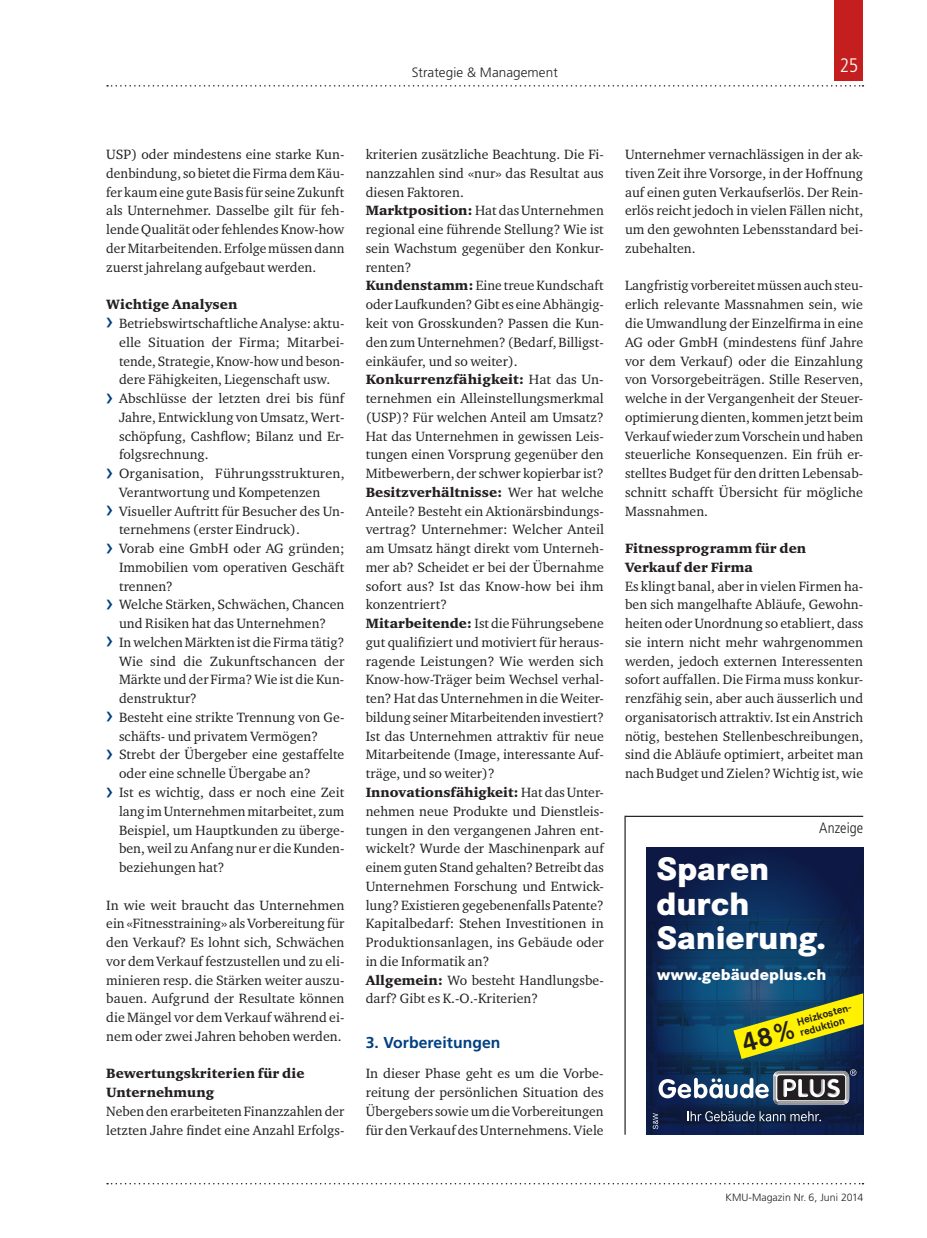
<style>
.page{position:relative;width:927px;height:1238px;background:#fff}
.page>*{position:absolute;margin:0;border:0;box-sizing:border-box;transform-origin:0 0}
.t1{font:800 31.8px/34.5px "Corporate SBQ";letter-spacing:-.005em;color:#fff}
.t2{font:300 condensed 19.5px "Frutiger LT Std";color:#fff}
.t3{font:700 15.75px "Frutiger LT Std";letter-spacing:.005em;color:#014081}
.t4{font:800 15.45px "Corporate SBQ";letter-spacing:.005em;color:#fff}
.t5{font:300 condensed 15px "Frutiger LT Std";letter-spacing:.005em;color:#231f20}
.t6{font:13.8px/18.8px "Charter ITC";letter-spacing:.005em;color:#231f20;text-align:justify}
.t7{font:13.8px/18.8px "Charter ITC Blac";letter-spacing:.005em;color:#231f20}
.t8{font:300 13.5px "Frutiger LT Std";letter-spacing:.005em;color:#231f20}
.t9{font:300 10.5px "Frutiger LT Std";letter-spacing:.005em;color:#231f20}
.t10{font:700 10.35px/11.1px "Corporate SBQ";color:#231f20}
.s1{font-family:"Frutiger LT Std";font-size:24px;color:#014081}
.s2{font-family:"Charter ITC Blac"}
.s3{font-family:"Charter ITC"}
</style>
<div class="page">
<svg style="left:107px;top:85px;width:756px;height:2px"></svg>
<svg style="left:107px;top:1183px;width:756px;height:1px"></svg>
<div style="left:835px;top:0;width:28px;height:81px;background:#c41e1f"></div>
<hr style="left:625px;top:815px;width:238px;height:2px;background:#231f20">
<hr style="left:624px;top:815px;width:2px;height:319px;background:#231f20">
<img style="left:646px;top:847px;width:217px;height:287px">
<svg style="left:653px;top:1113px;width:5px;height:16px"></svg>
<img style="left:776px;top:1103px;width:67px;height:1px">
<img style="left:773px;top:1071px;width:76px;height:32px">
<svg style="left:659px;top:1077px;width:110px;height:21px"></svg>
<svg style="left:687px;top:1111px;width:134px;height:10px"></svg>
<img style="left:778px;top:1100px;width:69px;height:2px">
<svg style="left:777px;top:1069px;width:79px;height:31px;background:#62646a"></svg>
<svg style="left:733px;top:993px;width:130px;height:65px;background:#7d913b"></svg>
<p class="t8" style="left:412px;top:64px;width:148px">Strategie &amp; Management</p>
<h2 class="t2" style="left:840px;top:54px;width:20px">25</h2>
<p class="t6" style="left:106px;top:145px;width:240px">USP) oder mindestens eine starke Kun&shy;denbindung, so bietet die Firma dem Käu&shy;fer kaum eine gute Basis für seine Zukunft als Unternehmer. Dasselbe gilt für feh&shy;lende Qualität oder fehlendes Know-how der Mitarbeitenden. Erfolge müssen dann zuerst jahrelang aufgebaut werden.</p>
<p class="t7" style="left:106px;top:295px;width:133px">Wichtige Analysen</p>
<p class="t6" style="left:106px;top:313px;width:240px"><span class="s1">›</span> Betriebswirtschaftliche Analyse: aktu-</p>
<p class="t6" style="left:119px;top:332px;width:227px">elle Situation der Firma; Mitarbei-</p>
<p class="t6" style="left:119px;top:351px;width:227px">tende, Strategie, Know-how und beson-</p>
<p class="t6" style="left:119px;top:370px;width:213px">dere Fähigkeiten, Liegenschaft usw.</p>
<p class="t6" style="left:106px;top:388px;width:240px"><span class="s1">›</span> Abschlüsse der letzten drei bis fünf</p>
<p class="t6" style="left:119px;top:407px;width:227px">Jahre, Entwicklung von Umsatz, Wert-</p>
<p class="t6" style="left:119px;top:426px;width:227px">schöpfung, Cashflow; Bilanz und Er-</p>
<p class="t6" style="left:119px;top:445px;width:91px">folgsrechnung.</p>
<p class="t6" style="left:106px;top:463px;width:240px"><span class="s1">›</span> Organisation, Führungsstrukturen,</p>
<p class="t6" style="left:119px;top:482px;width:203px">Verantwortung und Kompetenzen</p>
<p class="t6" style="left:106px;top:501px;width:240px"><span class="s1">›</span> Visueller Auftritt für Besucher des Un-</p>
<p class="t6" style="left:119px;top:520px;width:182px">ternehmens (erster Eindruck).</p>
<p class="t6" style="left:106px;top:538px;width:240px"><span class="s1">›</span> Vorab eine GmbH oder AG gründen;</p>
<p class="t6" style="left:119px;top:557px;width:227px">Immobilien vom operativen Geschäft</p>
<p class="t6" style="left:119px;top:576px;width:55px">trennen?</p>
<p class="t6" style="left:106px;top:595px;width:240px"><span class="s1">›</span> Welche Stärken, Schwächen, Chancen</p>
<p class="t6" style="left:119px;top:613px;width:209px">und Risiken hat das Unternehmen?</p>
<p class="t6" style="left:106px;top:632px;width:240px"><span class="s1">›</span> In welchen Märkten ist die Firma tätig?</p>
<p class="t6" style="left:119px;top:651px;width:227px">Wie sind die Zukunftschancen der</p>
<p class="t6" style="left:119px;top:670px;width:227px">Märkte und der Firma? Wie ist die Kun-</p>
<p class="t6" style="left:119px;top:688px;width:79px">denstruktur?</p>
<p class="t6" style="left:106px;top:707px;width:240px"><span class="s1">›</span> Besteht eine strikte Trennung von Ge-</p>
<p class="t6" style="left:119px;top:726px;width:201px">schäfts- und privatem Vermögen?</p>
<p class="t6" style="left:106px;top:745px;width:240px"><span class="s1">›</span> Strebt der Übergeber eine gestaffelte</p>
<p class="t6" style="left:119px;top:763px;width:193px">oder eine schnelle Übergabe an?</p>
<p class="t6" style="left:106px;top:782px;width:239px"><span class="s1">›</span> Ist es wichtig, dass er noch eine Zeit</p>
<p class="t6" style="left:119px;top:801px;width:227px">lang im Unternehmen mitarbeitet, zum</p>
<p class="t6" style="left:119px;top:820px;width:227px">Beispiel, um Hauptkunden zu überge-</p>
<p class="t6" style="left:119px;top:838px;width:227px">ben, weil zu Anfang nur er die Kunden-</p>
<p class="t6" style="left:119px;top:857px;width:107px">beziehungen hat?</p>
<p class="t6" style="left:106px;top:895px;width:240px">In wie weit braucht das Unternehmen ein «Fitnesstraining» als Vorbereitung für den Verkauf? Es lohnt sich, Schwächen vor dem Verkauf festzustellen und zu eli&shy;minieren resp. die Stärken weiter auszu&shy;bauen. Aufgrund der Resultate können die Mängel vor dem Verkauf während ei&shy;nem oder zwei Jahren behoben werden.</p>
<p class="t7" style="left:106px;top:1063px;width:200px">Bewertungskriterien für die<br>Unternehmung</p>
<p class="t6" style="left:106px;top:1101px;width:240px">Neben den erarbeiteten Finanzzahlen der letzten Jahre findet eine Anzahl Erfolgs-</p>
<p class="t6" style="left:366px;top:145px;width:240px;text-align:left">kriterien zusätzliche Beachtung. Die Fi&shy;nanzzahlen sind «nur» das Resultat aus diesen Faktoren.<br><span class="s2">Marktposition:</span> Hat das Unternehmen regional eine führende Stellung? Wie ist sein Wachstum gegenüber den Konkur&shy;renten?<br><span class="s2">Kundenstamm:</span> Eine treue Kundschaft oder Laufkunden? Gibt es eine Abhängig&shy;keit von Grosskunden? Passen die Kun&shy;den zum Unternehmen? (Bedarf, Billigst&shy;einkäufer, und so weiter).</p>
<p class="t7" style="left:366px;top:370px;width:238px">Konkurrenzfähigkeit: <span class="s3">Hat das Un-</span></p>
<p class="t6" style="left:366px;top:388px;width:240px">ternehmen ein Alleinstellungsmerkmal (USP)? Für welchen Anteil am Umsatz?<br>Hat das Unternehmen in gewissen Leis&shy;tungen einen Vorsprung gegenüber den Mitbewerbern, der schwer kopierbar ist?</p>
<p class="t7" style="left:366px;top:482px;width:240px">Besitzverhältnisse: <span class="s3">Wer hat welche</span></p>
<p class="t6" style="left:366px;top:501px;width:240px;text-align:left">Anteile? Besteht ein Aktionärsbindungs&shy;vertrag? Unternehmer: Welcher Anteil am Umsatz hängt direkt vom Unterneh&shy;mer ab? Scheidet er bei der Übernahme sofort aus? Ist das Know-how bei ihm konzentriert?<br><span class="s2">Mitarbeitende:</span> Ist die Führungsebene gut qualifiziert und motiviert für heraus&shy;ragende Leistungen? Wie werden sich Know-how-Träger beim Wechsel verhal&shy;ten? Hat das Unternehmen in die Weiter&shy;bildung seiner Mitarbeitenden investiert?<br>Ist das Unternehmen attraktiv für neue Mitarbeitende (Image, interessante Auf&shy;träge, und so weiter)?</p>
<p class="t7" style="left:366px;top:782px;width:240px">Innovationsfähigkeit: <span class="s3">Hat das Unter-</span></p>
<p class="t6" style="left:366px;top:801px;width:240px;text-align:left">nehmen neue Produkte und Dienstleis&shy;tungen in den vergangenen Jahren ent&shy;wickelt? Wurde der Maschinenpark auf einem guten Stand gehalten? Betreibt das Unternehmen Forschung und Entwick&shy;lung? Existieren gegebenenfalls Patente?<br>Kapitalbedarf: Stehen Investitionen in Produktionsanlagen, ins Gebäude oder in die Informatik an?<br><span class="s2">Allgemein:</span> Wo besteht Handlungsbe&shy;darf? Gibt es K.-O.-Kriterien?</p>
<p class="t3" style="left:366px;top:1033px;width:136px">3. Vorbereitungen</p>
<p class="t6" style="left:366px;top:1063px;width:239px">In dieser Phase geht es um die Vorbe&shy;reitung der persönlichen Situation des Übergebers sowie um die Vorbereitungen für den Verkauf des Unternehmens. Viele</p>
<p class="t6" style="left:625px;top:145px;width:240px">Unternehmer vernachlässigen in der ak&shy;tiven Zeit ihre Vorsorge, in der Hoffnung auf einen guten Verkaufserlös. Der Rein&shy;erlös reicht jedoch in vielen Fällen nicht, um den gewohnten Lebensstandard bei&shy;zubehalten.</p>
<p class="t6" style="left:625px;top:276px;width:240px">Langfristig vorbereitet müssen auch steu&shy;erlich relevante Massnahmen sein, wie die Umwandlung der Einzelfirma in eine AG oder GmbH (mindestens fünf Jahre vor dem Verkauf) oder die Einzahlung von Vorsorgebeiträgen. Stille Reserven, welche in der Vergangenheit der Steuer&shy;optimierung dienten, kommen jetzt beim Verkauf wieder zum Vorschein und haben steuerliche Konsequenzen. Ein früh er&shy;stelltes Budget für den dritten Lebensab&shy;schnitt schafft Übersicht für mögliche Massnahmen.</p>
<p class="t7" style="left:625px;top:538px;width:183px">Fitnessprogramm für den<br>Verkauf der Firma</p>
<p class="t6" style="left:625px;top:576px;width:240px">Es klingt banal, aber in vielen Firmen ha&shy;ben sich mangelhafte Abläufe, Gewohn&shy;heiten oder Unordnung so etabliert, dass sie intern nicht mehr wahrgenommen werden, jedoch externen Interessenten sofort auffallen. Die Firma muss konkur&shy;renzfähig sein, aber auch äusserlich und organisatorisch attraktiv. Ist ein Anstrich nötig, bestehen Stellenbeschreibungen, sind die Abläufe optimiert, arbeitet man nach Budget und Zielen? Wichtig ist, wie</p>
<p class="t5" style="left:819px;top:818px;width:45px">Anzeige</p>
<h1 class="t1" style="left:656px;top:851px;width:171px">Sparen durch<br>Sanierung.</h1>
<p class="t4" style="left:657px;top:964px;width:171px">www.gebäudeplus.ch</p>
<p class="t10" style="left:795px;top:1016px;width:58px;rotate:-16deg">Heizkosten&shy;reduktion</p>
<p class="t9" style="left:726px;top:1191px;width:139px">KMU-Magazin Nr. 6, Juni 2014</p>
</div>
